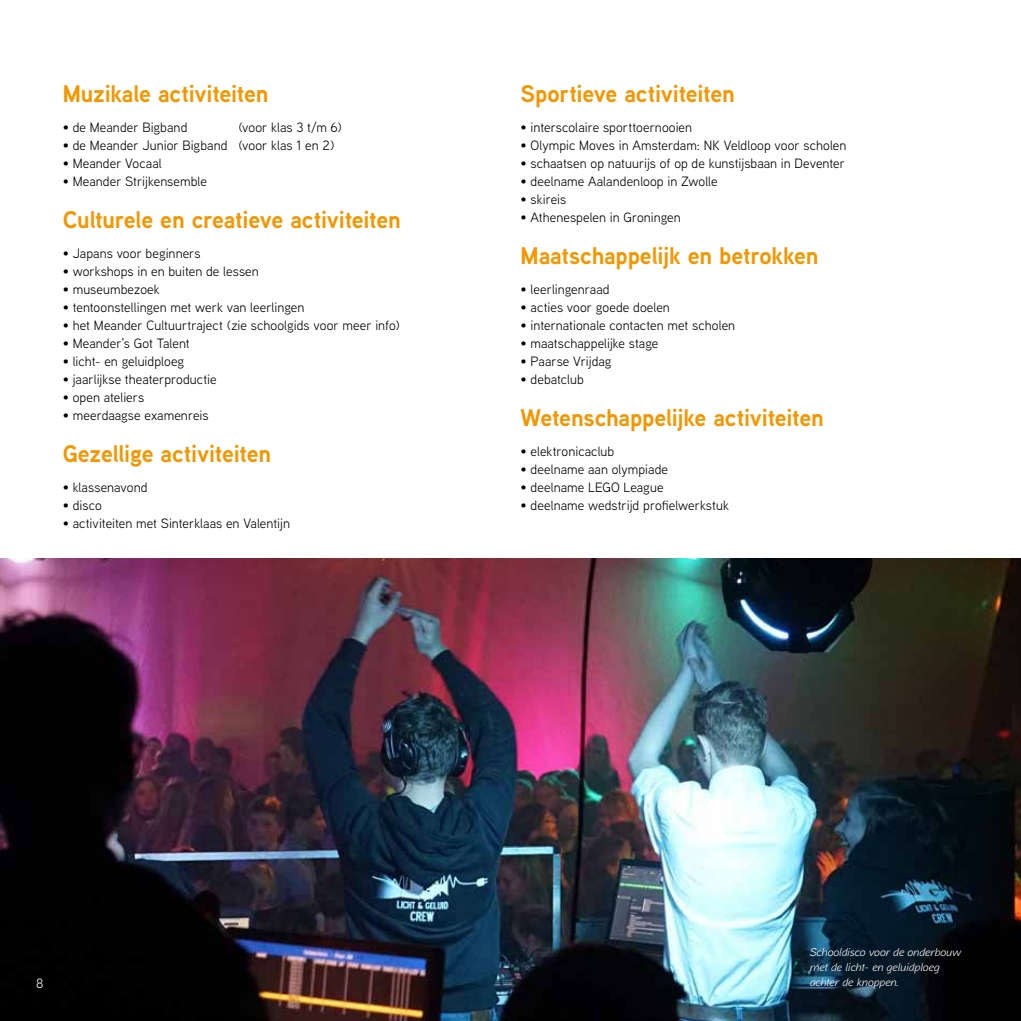
<style>
.page{position:relative;width:1021px;height:1021px;background:#fff}
.page>*{position:absolute;margin:0;border:0;box-sizing:border-box;transform-origin:0 0}
.t1{font:700 24px "Aaux Next";letter-spacing:-.01em;color:#f49600}
.t2{font:13.5px "Aaux Next";letter-spacing:.005em;color:#000}
.t3{font:13.5px "Aaux Next";color:#fff}
.t4{font:italic 11.25px/15px "Aaux Next Wide";letter-spacing:.005em;color:#fff}
</style>
<div class="page">
<img style="left:0;top:558px;width:1020px;height:462px">
<h1 class="t1" style="left:63px;top:76px;width:207px">Muzikale activiteiten</h1>
<p class="t2" style="left:63px;top:118px;width:126px">• de Meander Bigband</p>
<p class="t2" style="left:238px;top:118px;width:105px">(voor klas 3 t/m 6)</p>
<p class="t2" style="left:63px;top:136px;width:273px">• de Meander Junior Bigband (voor klas 1 en 2)</p>
<p class="t2" style="left:63px;top:154px;width:101px">• Meander Vocaal</p>
<p class="t2" style="left:63px;top:172px;width:146px">• Meander Strijkensemble</p>
<h1 class="t1" style="left:63px;top:202px;width:339px">Culturele en creatieve activiteiten</h1>
<p class="t2" style="left:63px;top:244px;width:139px">• Japans voor beginners</p>
<p class="t2" style="left:63px;top:262px;width:197px">• workshops in en buiten de lessen</p>
<p class="t2" style="left:63px;top:280px;width:99px">• museumbezoek</p>
<p class="t2" style="left:63px;top:298px;width:243px">• tentoonstellingen met werk van leerlingen</p>
<p class="t2" style="left:63px;top:316px;width:338px">• het Meander Cultuurtraject (zie schoolgids voor meer info)</p>
<p class="t2" style="left:63px;top:334px;width:128px">• Meander’s Got Talent</p>
<p class="t2" style="left:63px;top:352px;width:123px">• licht- en geluidploeg</p>
<p class="t2" style="left:63px;top:370px;width:155px">• jaarlijkse theaterproductie</p>
<p class="t2" style="left:63px;top:388px;width:83px">• open ateliers</p>
<p class="t2" style="left:63px;top:406px;width:147px">• meerdaagse examenreis</p>
<h1 class="t1" style="left:63px;top:436px;width:210px">Gezellige activiteiten</h1>
<p class="t2" style="left:63px;top:478px;width:86px">• klassenavond</p>
<p class="t2" style="left:63px;top:496px;width:40px">• disco</p>
<p class="t2" style="left:63px;top:514px;width:229px">• activiteiten met Sinterklaas en Valentijn</p>
<h1 class="t1" style="left:520px;top:76px;width:216px">Sportieve activiteiten</h1>
<p class="t2" style="left:520px;top:118px;width:173px">• interscolaire sporttoernooien</p>
<p class="t2" style="left:520px;top:136px;width:327px">• Olympic Moves in Amsterdam: NK Veldloop voor scholen</p>
<p class="t2" style="left:520px;top:154px;width:326px">• schaatsen op natuurijs of op de kunstijsbaan in Deventer</p>
<p class="t2" style="left:520px;top:172px;width:198px">• deelname Aalandenloop in Zwolle</p>
<p class="t2" style="left:520px;top:190px;width:47px">• skireis</p>
<p class="t2" style="left:520px;top:208px;width:162px">• Athenespelen in Groningen</p>
<h1 class="t1" style="left:520px;top:238px;width:299px">Maatschappelijk en betrokken</h1>
<p class="t2" style="left:520px;top:280px;width:91px">• leerlingenraad</p>
<p class="t2" style="left:520px;top:298px;width:151px">• acties voor goede doelen</p>
<p class="t2" style="left:520px;top:316px;width:216px">• internationale contacten met scholen</p>
<p class="t2" style="left:520px;top:334px;width:139px">• maatschappelijke stage</p>
<p class="t2" style="left:520px;top:352px;width:92px">• Paarse Vrijdag</p>
<p class="t2" style="left:520px;top:370px;width:65px">• debatclub</p>
<h1 class="t1" style="left:520px;top:400px;width:305px">Wetenschappelijke activiteiten</h1>
<p class="t2" style="left:520px;top:442px;width:95px">• elektronicaclub</p>
<p class="t2" style="left:520px;top:460px;width:149px">• deelname aan olympiade</p>
<p class="t2" style="left:520px;top:478px;width:144px">• deelname LEGO League</p>
<p class="t2" style="left:520px;top:496px;width:210px">• deelname wedstrijd profielwerkstuk</p>
<p class="t4" style="left:809px;top:944px;width:153px">Schooldisco voor de onderbouw met de licht- en geluidploeg</p>
<p class="t3" style="left:36px;top:974px;width:9px">8</p>
<p class="t4" style="left:809px;top:974px;width:90px">achter de knoppen.</p>
</div>
